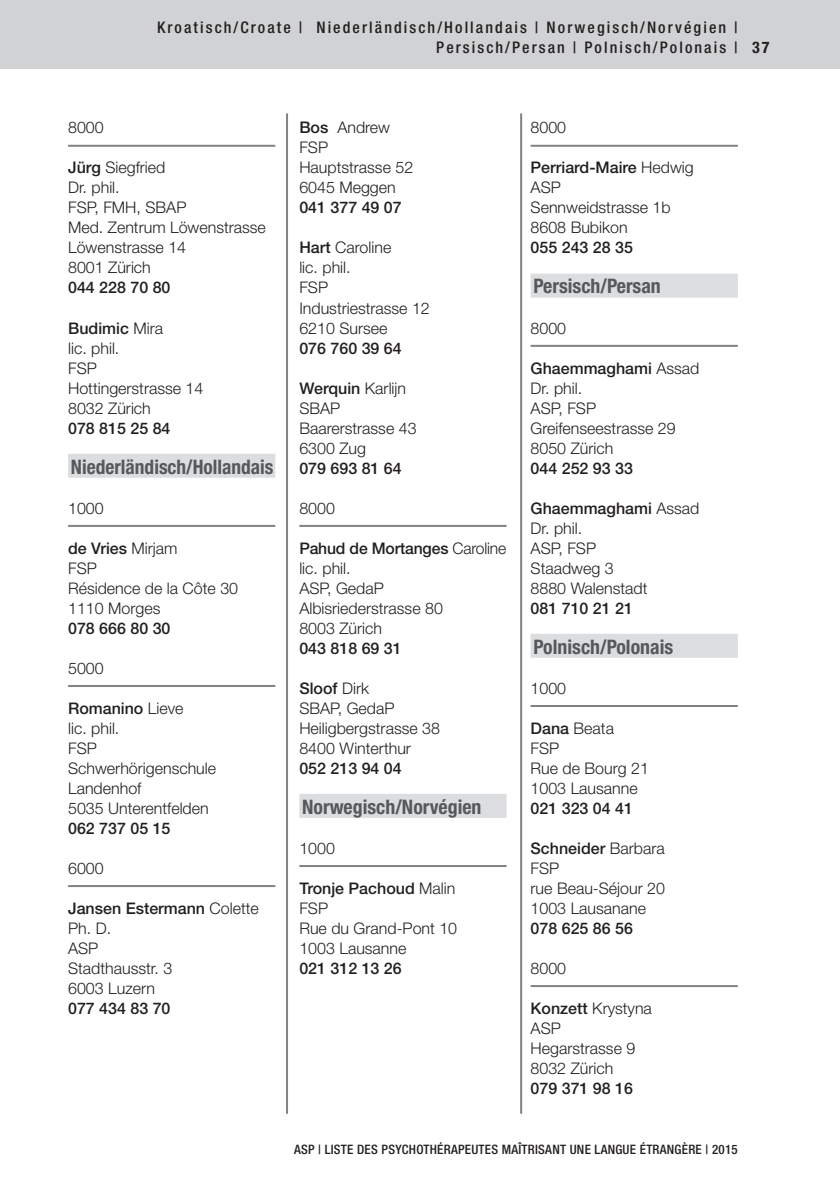
<style>
.page{position:relative;width:840px;height:1191px;background:#fff}
.page>*{position:absolute;margin:0;border:0;box-sizing:border-box;transform-origin:0 0}
.t1{font:700 condensed 20px "Helvetica Neue LT Pro";color:#57585a}
.t2{font:300 16px/20px "Helvetica Neue LT Pro";color:#231f20}
.t3{font:500 16px "Helvetica Neue LT Pro";color:#231f20}
.t4{font:500 condensed 16px/20px "Helvetica Neue LT Pro";letter-spacing:.13em;color:#231f20;text-align:right}
.t5{font:700 condensed 16px "Helvetica Neue LT Pro";color:#231f20}
.t6{font:500 condensed 13px "Helvetica Neue LT Pro";letter-spacing:.02em;color:#231f20}
.s1{font-weight:500}
</style>
<div class="page">
<div style="left:0;top:0;width:839px;height:68px;background:#d1d2d4"></div>
<hr style="left:286px;top:113px;width:2px;height:1000px;background:#808285">
<hr style="left:520px;top:113px;width:2px;height:1000px;background:#808285">
<hr style="left:68px;top:145px;width:207px;height:2px;background:#808285">
<div style="left:68px;top:454px;width:207px;height:24px;background:#dcdddf"></div>
<hr style="left:68px;top:525px;width:207px;height:2px;background:#808285">
<hr style="left:68px;top:685px;width:207px;height:2px;background:#808285">
<hr style="left:68px;top:885px;width:207px;height:2px;background:#808285">
<hr style="left:299px;top:525px;width:207px;height:2px;background:#808285">
<div style="left:299px;top:794px;width:207px;height:24px;background:#dcdddf"></div>
<hr style="left:299px;top:865px;width:207px;height:2px;background:#808285">
<hr style="left:530px;top:145px;width:207px;height:2px;background:#808285">
<div style="left:530px;top:274px;width:207px;height:24px;background:#dcdddf"></div>
<hr style="left:530px;top:345px;width:207px;height:2px;background:#808285">
<div style="left:530px;top:634px;width:207px;height:24px;background:#dcdddf"></div>
<hr style="left:530px;top:705px;width:207px;height:2px;background:#808285">
<hr style="left:530px;top:985px;width:207px;height:2px;background:#808285">
<p class="t4" style="left:157px;top:19px;width:582px">Kroatisch/Croate | Niederländisch/Hollandais | Norwegisch/Norvégien |<br>Persisch/Persan | Polnisch/Polonais |</p>
<p class="t5" style="left:751px;top:41px;width:19px">37</p>
<p class="t2" style="left:68px;top:119px;width:37px">8000</p>
<p class="t2" style="left:68px;top:159px;width:199px"><span class="s1">Jürg</span> Siegfried<br>Dr. phil.<br>FSP, FMH, SBAP<br>Med. Zentrum Löwenstrasse<br>Löwenstrasse 14<br>8001 Zürich</p>
<p class="t3" style="left:68px;top:282px;width:104px">044 228 70 80</p>
<p class="t2" style="left:68px;top:319px;width:137px"><span class="s1">Budimic</span> Mira<br>lic. phil.<br>FSP<br>Hottingerstrasse 14<br>8032 Zürich</p>
<p class="t3" style="left:68px;top:422px;width:104px">078 815 25 84</p>
<p class="t1" style="left:71px;top:459px;width:204px">Niederländisch/Hollandais</p>
<p class="t2" style="left:68px;top:499px;width:37px">1000</p>
<p class="t2" style="left:68px;top:539px;width:171px"><span class="s1">de Vries</span> Mirjam<br>FSP<br>Résidence de la Côte 30<br>1110 Morges</p>
<p class="t3" style="left:68px;top:622px;width:104px">078 666 80 30</p>
<p class="t2" style="left:68px;top:659px;width:37px">5000</p>
<p class="t2" style="left:68px;top:699px;width:149px"><span class="s1">Romanino</span> Lieve<br>lic. phil.<br>FSP<br>Schwerhörigenschule<br>Landenhof<br>5035 Unterentfelden</p>
<p class="t3" style="left:68px;top:822px;width:104px">062 737 05 15</p>
<p class="t2" style="left:68px;top:859px;width:37px">6000</p>
<p class="t2" style="left:68px;top:899px;width:192px"><span class="s1">Jansen Estermann</span> Colette<br>Ph. D.<br>ASP<br>Stadthausstr. 3<br>6003 Luzern</p>
<p class="t3" style="left:68px;top:1002px;width:104px">077 434 83 70</p>
<p class="t2" style="left:299px;top:119px;width:115px"><span class="s1">Bos</span> Andrew<br>FSP<br>Hauptstrasse 52<br>6045 Meggen</p>
<p class="t3" style="left:299px;top:202px;width:104px">041 377 49 07</p>
<p class="t2" style="left:299px;top:239px;width:132px"><span class="s1">Hart</span> Caroline<br>lic. phil.<br>FSP<br>Industriestrasse 12<br>6210 Sursee</p>
<p class="t3" style="left:299px;top:342px;width:104px">076 760 39 64</p>
<p class="t2" style="left:299px;top:379px;width:119px"><span class="s1">Werquin</span> Karlijn<br>SBAP<br>Baarerstrasse 43<br>6300 Zug</p>
<p class="t3" style="left:299px;top:462px;width:104px">079 693 81 64</p>
<p class="t2" style="left:299px;top:499px;width:37px">8000</p>
<p class="t2" style="left:299px;top:539px;width:208px"><span class="s1">Pahud de Mortanges</span> Caroline lic. phil.<br>ASP, GedaP<br>Albisriederstrasse 80<br>8003 Zürich</p>
<p class="t3" style="left:299px;top:642px;width:104px">043 818 69 31</p>
<p class="t2" style="left:299px;top:679px;width:142px"><span class="s1">Sloof</span> Dirk<br>SBAP, GedaP<br>Heiligbergstrasse 38<br>8400 Winterthur</p>
<p class="t3" style="left:299px;top:762px;width:104px">052 213 94 04</p>
<p class="t1" style="left:302px;top:799px;width:181px">Norwegisch/Norvégien</p>
<p class="t2" style="left:299px;top:839px;width:37px">1000</p>
<p class="t2" style="left:299px;top:879px;width:159px"><span class="s1">Tronje Pachoud</span> Malin<br>FSP<br>Rue du Grand-Pont 10<br>1003 Lausanne</p>
<p class="t3" style="left:299px;top:962px;width:104px">021 312 13 26</p>
<p class="t2" style="left:530px;top:119px;width:37px">8000</p>
<p class="t2" style="left:530px;top:159px;width:165px"><span class="s1">Perriard-Maire</span> Hedwig<br>ASP<br>Sennweidstrasse 1b<br>8608 Bubikon</p>
<p class="t3" style="left:530px;top:242px;width:104px">055 243 28 35</p>
<p class="t1" style="left:533px;top:279px;width:129px">Persisch/Persan</p>
<p class="t2" style="left:530px;top:319px;width:37px">8000</p>
<p class="t2" style="left:530px;top:359px;width:170px"><span class="s1">Ghaemmaghami</span> Assad<br>Dr. phil.<br>ASP, FSP<br>Greifenseestrasse 29<br>8050 Zürich</p>
<p class="t3" style="left:530px;top:462px;width:104px">044 252 93 33</p>
<p class="t2" style="left:530px;top:499px;width:170px"><span class="s1">Ghaemmaghami</span> Assad<br>Dr. phil.<br>ASP, FSP<br>Staadweg 3<br>8880 Walenstadt</p>
<p class="t3" style="left:530px;top:602px;width:104px">081 710 21 21</p>
<p class="t1" style="left:533px;top:639px;width:141px">Polnisch/Polonais</p>
<p class="t2" style="left:530px;top:679px;width:37px">1000</p>
<p class="t2" style="left:530px;top:719px;width:120px"><span class="s1">Dana</span> Beata<br>FSP<br>Rue de Bourg 21<br>1003 Lausanne</p>
<p class="t3" style="left:530px;top:802px;width:104px">021 323 04 41</p>
<p class="t2" style="left:530px;top:839px;width:136px"><span class="s1">Schneider</span> Barbara<br>FSP<br>rue Beau-Séjour 20<br>1003 Lausanane</p>
<p class="t3" style="left:530px;top:922px;width:104px">078 625 86 56</p>
<p class="t2" style="left:530px;top:959px;width:37px">8000</p>
<p class="t2" style="left:530px;top:999px;width:123px"><span class="s1">Konzett</span> Krystyna<br>ASP<br>Hegarstrasse 9<br>8032 Zürich</p>
<p class="t3" style="left:530px;top:1082px;width:104px">079 371 98 16</p>
<p class="t6" style="left:294px;top:1144px;width:445px">ASP | LISTE DES PSYCHOTHÉRAPEUTES MAÎTRISANT UNE LANGUE ÉTRANGÈRE | 2015</p>
</div>
